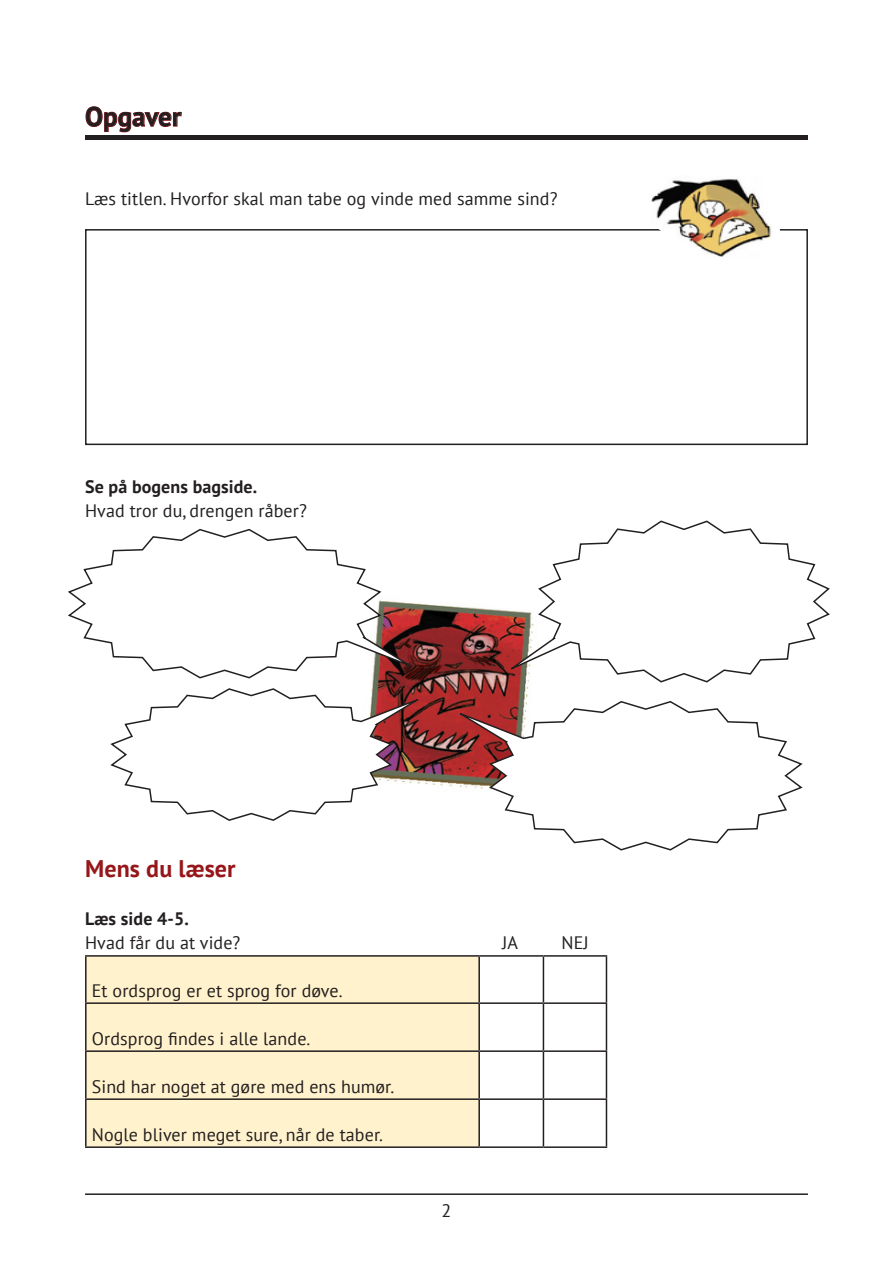
<style>
.page{position:relative;width:893px;height:1263px;background:#fff}
.page>*{position:absolute;margin:0;border:0;box-sizing:border-box;transform-origin:0 0}
.t1{font:700 27px "PT Sans";color:#231f20}
.Rubrik{font:700 24px "PT Sans";letter-spacing:.005em;color:#961619}
.Brødtekst{font:18px "PT Sans";letter-spacing:.005em;color:#231f20}
.Brødtekst-2{font:700 18px "PT Sans";letter-spacing:.005em;color:#231f20}
</style>
<div class="page">
<hr style="left:85px;top:1193px;width:723px;height:2px;background:#231f20">
<hr style="left:85px;top:136px;width:723px;height:4px;background:#231f20">
<svg style="left:85px;top:106px;width:97px;height:27px"></svg>
<div style="left:87px;top:957px;width:391px;height:189px;background:#fff2cc"></div>
<hr style="left:85px;top:955px;width:394px;height:2px;background:#231f20">
<hr style="left:85px;top:957px;width:2px;height:45px;background:#231f20">
<hr style="left:479px;top:955px;width:64px;height:2px;background:#231f20">
<hr style="left:478px;top:957px;width:2px;height:45px;background:#231f20">
<hr style="left:543px;top:955px;width:64px;height:2px;background:#231f20">
<hr style="left:543px;top:957px;width:1px;height:45px;background:#231f20">
<hr style="left:606px;top:957px;width:1px;height:45px;background:#231f20">
<hr style="left:85px;top:1002px;width:394px;height:2px;background:#231f20">
<hr style="left:85px;top:1004px;width:2px;height:46px;background:#231f20">
<hr style="left:479px;top:1002px;width:64px;height:2px;background:#231f20">
<hr style="left:478px;top:1004px;width:2px;height:46px;background:#231f20">
<hr style="left:543px;top:1002px;width:64px;height:2px;background:#231f20">
<hr style="left:543px;top:1004px;width:1px;height:46px;background:#231f20">
<hr style="left:606px;top:1004px;width:1px;height:46px;background:#231f20">
<hr style="left:85px;top:1050px;width:394px;height:2px;background:#231f20">
<hr style="left:85px;top:1052px;width:2px;height:46px;background:#231f20">
<hr style="left:479px;top:1050px;width:64px;height:2px;background:#231f20">
<hr style="left:478px;top:1052px;width:2px;height:46px;background:#231f20">
<hr style="left:543px;top:1050px;width:64px;height:2px;background:#231f20">
<hr style="left:543px;top:1052px;width:1px;height:46px;background:#231f20">
<hr style="left:606px;top:1052px;width:1px;height:46px;background:#231f20">
<hr style="left:85px;top:1098px;width:394px;height:2px;background:#231f20">
<hr style="left:85px;top:1100px;width:2px;height:46px;background:#231f20">
<hr style="left:479px;top:1098px;width:64px;height:2px;background:#231f20">
<hr style="left:478px;top:1100px;width:2px;height:46px;background:#231f20">
<hr style="left:543px;top:1098px;width:64px;height:2px;background:#231f20">
<hr style="left:543px;top:1100px;width:1px;height:46px;background:#231f20">
<hr style="left:606px;top:1100px;width:1px;height:46px;background:#231f20">
<hr style="left:85px;top:1146px;width:394px;height:2px;background:#231f20">
<hr style="left:479px;top:1146px;width:64px;height:2px;background:#231f20">
<hr style="left:543px;top:1146px;width:64px;height:2px;background:#231f20">
<img style="left:372px;top:604px;width:156px;height:182px">
<div style="left:85px;top:229px;width:723px;height:216px;border:2px solid #231f20"></div>
<img style="left:651px;top:179px;width:121px;height:78px">
<svg style="left:68px;top:528px;width:358px;height:151px"></svg>
<svg style="left:445px;top:700px;width:358px;height:151px"></svg>
<svg style="left:110px;top:687px;width:323px;height:134px"></svg>
<svg style="left:498px;top:520px;width:332px;height:163px"></svg>
<h1 class="t1" style="left:85px;top:99px;width:98px">Opgaver</h1>
<p class="Brødtekst" style="left:85px;top:187px;width:474px">Læs titlen. Hvorfor skal man tabe og vinde med samme sind?</p>
<p class="Brødtekst-2" style="left:85px;top:475px;width:174px">Se på bogens bagside.</p>
<p class="Brødtekst" style="left:85px;top:499px;width:223px">Hvad tror du, drengen råber?</p>
<p class="Rubrik" style="left:85px;top:853px;width:152px">Mens du læser</p>
<p class="Brødtekst-2" style="left:85px;top:907px;width:105px">Læs side 4-5.</p>
<p class="Brødtekst" style="left:85px;top:931px;width:157px">Hvad får du at vide?</p>
<p class="Brødtekst" style="left:502px;top:931px;width:17px">JA</p>
<p class="Brødtekst" style="left:561px;top:931px;width:29px">NEJ</p>
<p class="Brødtekst" style="left:92px;top:979px;width:252px">Et ordsprog er et sprog for døve.</p>
<p class="Brødtekst" style="left:92px;top:1027px;width:220px">Ordsprog findes i alle lande.</p>
<p class="Brødtekst" style="left:92px;top:1075px;width:304px">Sind har noget at gøre med ens humør.</p>
<p class="Brødtekst" style="left:92px;top:1123px;width:293px">Nogle bliver meget sure, når de taber.</p>
<p class="Brødtekst" style="left:442px;top:1199px;width:11px">2</p>
</div>
